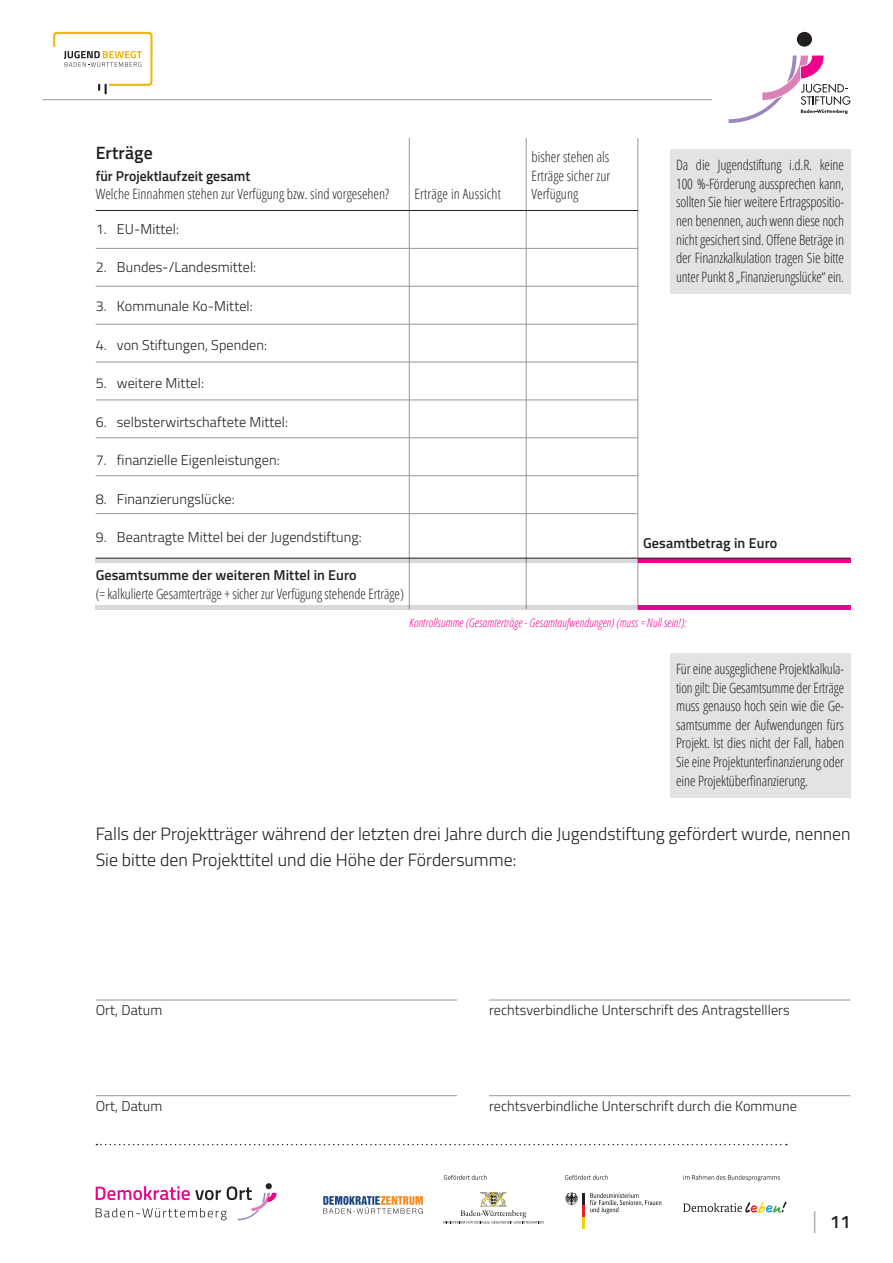
<style>
.page{position:relative;width:893px;height:1263px;background:#fff}
.page>*{position:absolute;margin:0;border:0;box-sizing:border-box;transform-origin:0 0}
.t1{font:600 18px "Titillium Web";color:#231f20}
.t2{font:300 17.85px/26.5px "Titillium Web";color:#231f20}
.t3{font:600 17.85px "Titillium Web";letter-spacing:.005em;color:#231f20}
.t4{font:300 14.25px/18.6px "Open Sans Condensed";letter-spacing:-.005em;color:#231f20;text-align:justify}
.t5{font:300 14.25px "Titillium Web";letter-spacing:.005em;color:#231f20}
.t6{font:600 14.25px "Titillium Web";letter-spacing:.005em;color:#231f20}
.t7{font:italic 300 12px "Open Sans Condensed";letter-spacing:.005em;color:#ed028c}
.s1{font-weight:300;font-size:23.4px;color:#999797}
</style>
<div class="page">
<svg style="left:96px;top:1144px;width:691px;height:1px"></svg>
<svg style="left:323px;top:1196px;width:100px;height:18px"></svg>
<svg style="left:565px;top:1192px;width:19px;height:36px"></svg>
<svg style="left:590px;top:1193px;width:71px;height:20px"></svg>
<svg style="left:683px;top:1201px;width:104px;height:12px"></svg>
<img style="left:480px;top:1192px;width:27px;height:14px">
<svg style="left:443px;top:1210px;width:100px;height:14px"></svg>
<svg style="left:444px;top:1175px;width:43px;height:5px"></svg>
<svg style="left:565px;top:1175px;width:43px;height:5px"></svg>
<svg style="left:683px;top:1175px;width:97px;height:6px"></svg>
<svg style="left:96px;top:1183px;width:181px;height:37px"></svg>
<svg style="left:53px;top:32px;width:100px;height:62px"></svg>
<div style="left:797px;top:32px;width:15px;height:15px;background:#231f20;border-radius:50%"></div>
<svg style="left:729px;top:56px;width:121px;height:67px"></svg>
<hr style="left:43px;top:99px;width:669px;height:1px;background:#999797">
<div style="left:670px;top:149px;width:180px;height:144px;background:#e2e4e4"></div>
<div style="left:670px;top:653px;width:180px;height:144px;background:#e2e4e4"></div>
<hr style="left:96px;top:324px;width:542px;height:1px;background:#999797">
<hr style="left:96px;top:286px;width:542px;height:1px;background:#999797">
<hr style="left:96px;top:248px;width:542px;height:1px;background:#999797">
<hr style="left:96px;top:362px;width:542px;height:1px;background:#999797">
<hr style="left:96px;top:400px;width:542px;height:1px;background:#999797">
<hr style="left:96px;top:437px;width:542px;height:1px;background:#999797">
<hr style="left:96px;top:475px;width:542px;height:1px;background:#999797">
<hr style="left:96px;top:513px;width:542px;height:1px;background:#999797">
<hr style="left:409px;top:138px;width:1px;height:471px;background:#999797">
<hr style="left:526px;top:138px;width:1px;height:471px;background:#999797">
<hr style="left:637px;top:138px;width:1px;height:471px;background:#999797">
<hr style="left:96px;top:210px;width:542px;height:1px;background:#231f20">
<hr style="left:96px;top:605px;width:542px;height:4px;background:#d8d9da">
<hr style="left:96px;top:558px;width:542px;height:4px;background:#d8d9da">
<hr style="left:638px;top:605px;width:212px;height:4px;background:#ed028c">
<hr style="left:638px;top:558px;width:212px;height:4px;background:#ed028c">
<hr style="left:96px;top:558px;width:754px;height:1px;background:#231f20">
<hr style="left:96px;top:1000px;width:361px;height:1px;background:#999797">
<hr style="left:489px;top:1000px;width:361px;height:1px;background:#999797">
<hr style="left:96px;top:1095px;width:361px;height:1px;background:#999797">
<hr style="left:489px;top:1095px;width:361px;height:1px;background:#999797">
<p class="t3" style="left:96px;top:140px;width:59px">Erträge</p>
<p class="t6" style="left:96px;top:165px;width:156px">für Projektlaufzeit gesamt</p>
<p class="t4" style="left:96px;top:184px;width:295px">Welche Einnahmen stehen zur Verfügung bzw. sind vorgesehen?</p>
<p class="t5" style="left:96px;top:219px;width:85px">1. EU-Mittel:</p>
<p class="t5" style="left:96px;top:257px;width:162px">2. Bundes-/Landesmittel:</p>
<p class="t5" style="left:96px;top:296px;width:159px">3. Kommunale Ko-Mittel:</p>
<p class="t5" style="left:96px;top:334px;width:173px">4. von Stiftungen, Spenden:</p>
<p class="t5" style="left:96px;top:373px;width:110px">5. weitere Mittel:</p>
<p class="t5" style="left:96px;top:411px;width:194px">6. selbsterwirtschaftete Mittel:</p>
<p class="t5" style="left:96px;top:450px;width:186px">7. finanzielle Eigenleistungen:</p>
<p class="t5" style="left:96px;top:488px;width:141px">8. Finanzierungslücke:</p>
<p class="t5" style="left:96px;top:527px;width:268px">9. Beantragte Mittel bei der Jugendstiftung:</p>
<p class="t6" style="left:96px;top:564px;width:263px">Gesamtsumme der weiteren Mittel in Euro</p>
<p class="t4" style="left:96px;top:584px;width:310px">(= kalkulierte Gesamterträge + sicher zur Verfügung stehende Erträge)</p>
<p class="t4" style="left:415px;top:184px;width:88px">Erträge in Aussicht</p>
<p class="t4" style="left:532px;top:147px;width:80px">bisher stehen als Erträge sicher zur Verfügung</p>
<p class="t4" style="left:676px;top:155px;width:169px">Da die Jugendstiftung i.d.R. keine 100 %-Förderung aussprechen kann, sollten Sie hier weitere Ertragspositio&shy;nen benennen, auch wenn diese noch nicht gesichert sind. Offene Beträge in der Finanzkalkulation tragen Sie bitte unter Punkt 8 „Finanzierungslücke“ ein.</p>
<p class="t6" style="left:643px;top:532px;width:136px">Gesamtbetrag in Euro</p>
<p class="t7" style="left:409px;top:615px;width:279px">Kontrollsumme (Gesamterträge - Gesamtaufwendungen) (muss = Null sein!):</p>
<p class="t4" style="left:676px;top:659px;width:169px">Für eine ausgeglichene Projektkalkula&shy;tion gilt: Die Gesamtsumme der Erträge muss genauso hoch sein wie die Ge&shy;samtsumme der Aufwendungen fürs Projekt. Ist dies nicht der Fall, haben Sie eine Projektunterfinanzierung oder eine Projektüberfinanzierung.</p>
<p class="t2" style="left:96px;top:819px;width:756px">Falls der Projektträger während der letzten drei Jahre durch die Jugendstiftung gefördert wurde, nennen<br>Sie bitte den Projekttitel und die Höhe der Fördersumme:</p>
<p class="t5" style="left:96px;top:1000px;width:68px">Ort, Datum</p>
<p class="t5" style="left:489px;top:1000px;width:302px">rechtsverbindliche Unterschrift des Antragstelllers</p>
<p class="t5" style="left:96px;top:1096px;width:68px">Ort, Datum</p>
<p class="t5" style="left:489px;top:1096px;width:309px">rechtsverbindliche Unterschrift durch die Kommune</p>
<p class="t1" style="left:813px;top:1208px;width:39px"><span class="s1">|</span> 11</p>
</div>
